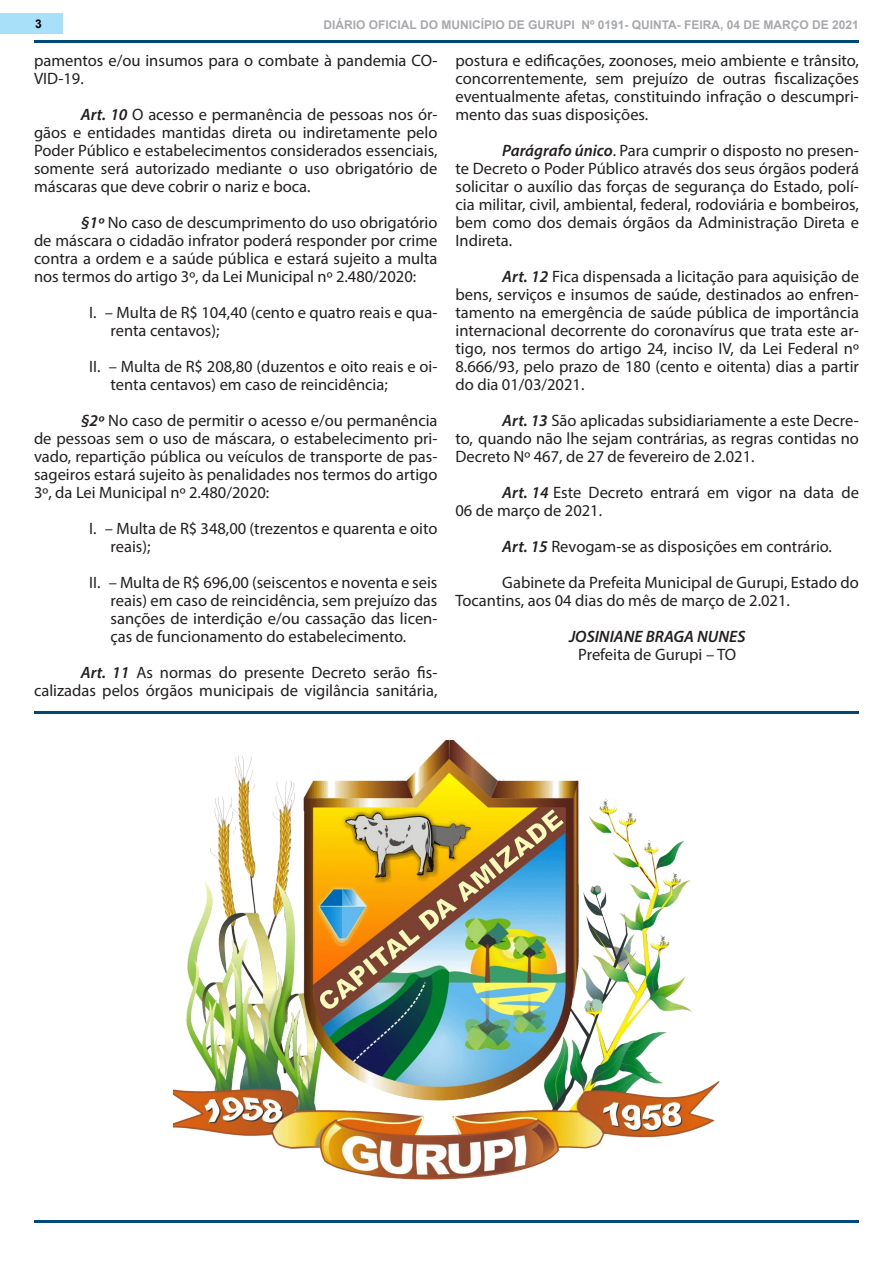
<style>
.page{position:relative;width:893px;height:1263px;background:#fff}
.page>*{position:absolute;margin:0;border:0;box-sizing:border-box;transform-origin:0 0}
.texto{font:16.5px/18px "Myriad Pro";color:#231f20;text-align:justify}
.texto_centr{font:italic 600 16.5px "Myriad Pro";color:#231f20}
.texto_centr-2{font:16.5px "Myriad Pro";color:#231f20}
.t1{font:700 12px "Arial";color:#a8a9ad}
.t2{font:700 12px "Arial";color:#000001}
.s1{font-weight:600;font-style:italic}
</style>
<div class="page">
<div style="left:0;top:13px;width:62px;height:21px;background:#a8dff9"></div>
<hr style="left:34px;top:1220px;width:825px;height:3px;background:#004876">
<hr style="left:34px;top:40px;width:825px;height:3px;background:#004876">
<img style="left:173px;top:741px;width:546px;height:438px">
<hr style="left:34px;top:710px;width:825px;height:3px;background:#004876">
<p class="t2" style="left:35px;top:15px;width:8px">3</p>
<p class="t1" style="left:324px;top:16px;width:537px">DIÁRIO OFICIAL DO MUNICÍPIO DE GURUPI Nº 0191- QUINTA- FEIRA, 04 DE MARÇO DE 2021</p>
<p class="texto" style="left:455px;top:52px;width:405px">postura e edificações, zoonoses, meio ambiente e trânsito, concorrentemente, sem prejuízo de outras fiscalizações eventualmente afetas, constituindo infração o descumpri&shy;mento das suas disposições.</p>
<p class="texto" style="left:455px;top:142px;width:405px;text-indent:47px"><span class="s1">Parágrafo único</span>. Para cumprir o disposto no presen&shy;te Decreto o Poder Público através dos seus órgãos poderá solicitar o auxílio das forças de segurança do Estado, polí&shy;cia militar, civil, ambiental, federal, rodoviária e bombeiros, bem como dos demais órgãos da Administração Direta e Indireta.</p>
<p class="texto" style="left:455px;top:268px;width:405px;text-indent:47px"><span class="s1">Art. 12</span> Fica dispensada a licitação para aquisição de bens, serviços e insumos de saúde, destinados ao enfren&shy;tamento na emergência de saúde pública de importância internacional decorrente do coronavírus que trata este ar&shy;tigo, nos termos do artigo 24, inciso IV, da Lei Federal nº 8.666/93, pelo prazo de 180 (cento e oitenta) dias a partir do dia 01/03/2021.</p>
<p class="texto" style="left:455px;top:412px;width:405px;text-indent:47px"><span class="s1">Art. 13</span> São aplicadas subsidiariamente a este Decre&shy;to, quando não lhe sejam contrárias, as regras contidas no Decreto Nº 467, de 27 de fevereiro de 2.021.</p>
<p class="texto" style="left:455px;top:484px;width:405px;text-indent:47px"><span class="s1">Art. 14</span> Este Decreto entrará em vigor na data de<br>06 de março de 2021.</p>
<p class="texto" style="left:502px;top:538px;width:331px"><span class="s1">Art. 15</span> Revogam-se as disposições em contrário.</p>
<p class="texto" style="left:455px;top:574px;width:405px;text-indent:47px">Gabinete da Prefeita Municipal de Gurupi, Estado do<br>Tocantins, aos 04 dias do mês de março de 2.021.</p>
<p class="texto_centr" style="left:569px;top:626px;width:178px">JOSINIANE BRAGA NUNES</p>
<p class="texto_centr-2" style="left:578px;top:645px;width:159px">Prefeita de Gurupi – TO</p>
<p class="texto" style="left:34px;top:52px;width:405px">pamentos e/ou insumos para o combate à pandemia CO-<br>VID-19.</p>
<p class="texto" style="left:34px;top:106px;width:405px;text-indent:47px"><span class="s1">Art. 10</span> O acesso e permanência de pessoas nos ór&shy;gãos e entidades mantidas direta ou indiretamente pelo Poder Público e estabelecimentos considerados essenciais, somente será autorizado mediante o uso obrigatório de máscaras que deve cobrir o nariz e boca.</p>
<p class="texto" style="left:34px;top:214px;width:405px;text-indent:47px"><span class="s1">§1º</span> No caso de descumprimento do uso obrigatório de máscara o cidadão infrator poderá responder por crime contra a ordem e a saúde pública e estará sujeito a multa nos termos do artigo 3º, da Lei Municipal nº 2.480/2020:</p>
<p class="texto" style="left:111px;top:304px;width:328px;text-indent:-21px">I. – Multa de R$ 104,40 (cento e quatro reais e qua&shy;renta centavos);</p>
<p class="texto" style="left:111px;top:358px;width:328px;text-indent:-21px">II. – Multa de R$ 208,80 (duzentos e oito reais e oi&shy;tenta centavos) em caso de reincidência;</p>
<p class="texto" style="left:34px;top:412px;width:405px;text-indent:47px"><span class="s1">§2º</span> No caso de permitir o acesso e/ou permanência de pessoas sem o uso de máscara, o estabelecimento pri&shy;vado, repartição pública ou veículos de transporte de pas&shy;sageiros estará sujeito às penalidades nos termos do artigo 3º, da Lei Municipal nº 2.480/2020:</p>
<p class="texto" style="left:111px;top:520px;width:328px;text-indent:-21px">I. – Multa de R$ 348,00 (trezentos e quarenta e oito reais);</p>
<p class="texto" style="left:111px;top:574px;width:328px;text-indent:-21px">II. – Multa de R$ 696,00 (seiscentos e noventa e seis reais) em caso de reincidência, sem prejuízo das sanções de interdição e/ou cassação das licen&shy;ças de funcionamento do estabelecimento.</p>
<p class="texto" style="left:34px;top:664px;width:405px;text-align:right"><span class="s1">Art. 11</span> As normas do presente Decreto serão fis&shy;calizadas pelos órgãos municipais de vigilância sanitária,</p>
</div>
